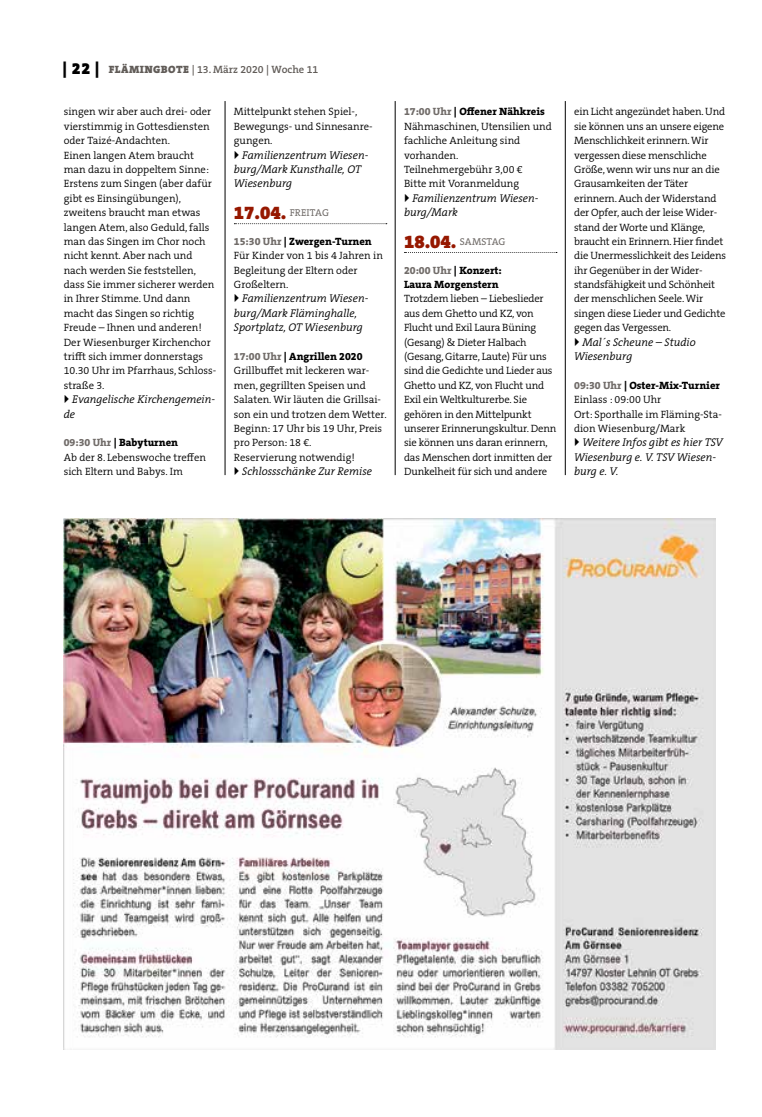
<style>
.page{position:relative;width:762px;height:1117px;background:#fff}
.page>*{position:absolute;margin:0;border:0;box-sizing:border-box;transform-origin:0 0}
.t1{font:italic 300 11.25px/14.4px "The Serif B W4";color:#000}
.t2{font:300 10.62px/14.4px "The Serif B W4";letter-spacing:-.005em;color:#000}
.t3{font:800 10.62px/14.4px "The Serif B W8";color:#000}
.t4{font:600 10.62px "The Serif B W6";color:#615c58}
.t5{font:10px "The Serif B W5 Plain";letter-spacing:.005em;color:#716c69}
.s1{font-family:"The Serif B W9";font-weight:900;font-size:16.25px;color:#000}
.s2{font-family:"The Serif B W9";font-weight:900}
.s3{color:#716c69}
.s4{font-family:"The Serif B W9";font-weight:900;font-size:18.75px;color:#961800}
</style>
<div class="page">
<svg style="left:234px;top:223px;width:153px;height:1px"></svg>
<svg style="left:404px;top:252px;width:153px;height:1px"></svg>
<hr style="left:565px;top:101px;width:1px;height:374px;background:#000">
<hr style="left:395px;top:101px;width:1px;height:374px;background:#000">
<hr style="left:225px;top:101px;width:1px;height:374px;background:#000">
<img style="left:64px;top:518px;width:652px;height:531px">
<p class="t4" style="left:63px;top:63px;width:257px"><span class="s1">| 22 |</span> <span class="s2">FLÄMINGBOTE</span> | 13. März 2020 | Woche 11</p>
<p class="t2" style="left:64px;top:105px;width:154px">singen wir aber auch drei- oder vierstimmig in Gottesdiensten oder Taizé-Andachten.<br>Einen langen Atem braucht man dazu in doppeltem Sinne:<br>Erstens zum Singen (aber dafür gibt es Einsingübungen), zweitens braucht man etwas langen Atem, also Geduld, falls man das Singen im Chor noch nicht kennt. Aber nach und nach werden Sie feststellen, dass Sie immer sicherer werden in Ihrer Stimme. Und dann macht das Singen so richtig<br>Freude – Ihnen und anderen!<br>Der Wiesenburger Kirchenchor trifft sich immer donnerstags<br>10.30 Uhr im Pfarrhaus, Schloss&shy;straße 3.</p>
<p class="t1" style="left:64px;top:392px;width:153px;text-indent:8px">Evangelische Kirchengemein&shy;de</p>
<p class="t3" style="left:64px;top:435px;width:116px"><span class="s3">09:30 Uhr</span> | Babyturnen</p>
<p class="t2" style="left:64px;top:450px;width:144px">Ab der 8. Lebenswoche treffen sich Eltern und Babys. Im</p>
<p class="t2" style="left:234px;top:105px;width:140px">Mittelpunkt stehen Spiel-,<br>Bewegungs- und Sinnesanre&shy;gungen.</p>
<p class="t1" style="left:234px;top:148px;width:136px;text-indent:8px">Familienzentrum Wiesen&shy;burg/Mark Kunsthalle, OT<br>Wiesenburg</p>
<p class="t5" style="left:234px;top:206px;width:97px"><span class="s4">17.04.</span> FREITAG</p>
<p class="t3" style="left:234px;top:234px;width:139px"><span class="s3">15:30 Uhr</span> | Zwergen-Turnen</p>
<p class="t2" style="left:234px;top:248px;width:150px">Für Kinder von 1 bis 4 Jahren in<br>Begleitung der Eltern oder<br>Großeltern.</p>
<p class="t1" style="left:234px;top:291px;width:136px;text-indent:8px">Familienzentrum Wiesen&shy;burg/Mark Fläminghalle,<br>Sportplatz, OT Wiesenburg</p>
<p class="t3" style="left:234px;top:349px;width:130px"><span class="s3">17:00 Uhr</span> | Angrillen 2020</p>
<p class="t2" style="left:234px;top:363px;width:154px">Grillbuffet mit leckeren war&shy;men, gegrillten Speisen und<br>Salaten. Wir läuten die Grillsai&shy;son ein und trotzen dem Wetter.<br>Beginn: 17 Uhr bis 19 Uhr, Preis pro Person: 18 €.<br>Reservierung notwendig!</p>
<p class="t1" style="left:242px;top:464px;width:131px">Schlossschänke Zur Remise</p>
<p class="t3" style="left:404px;top:104px;width:142px"><span class="s3">17:00 Uhr</span> | Offener Nähkreis</p>
<p class="t2" style="left:404px;top:119px;width:149px">Nähmaschinen, Utensilien und fachliche Anleitung sind vorhanden.<br>Teilnehmergebühr 3,00 €<br>Bitte mit Voranmeldung</p>
<p class="t1" style="left:404px;top:191px;width:136px;text-indent:8px">Familienzentrum Wiesen&shy;burg/Mark</p>
<p class="t5" style="left:404px;top:235px;width:103px"><span class="s4">18.04.</span> SAMSTAG</p>
<p class="t3" style="left:404px;top:263px;width:99px"><span class="s3">20:00 Uhr</span> | Konzert:<br>Laura Morgenstern</p>
<p class="t2" style="left:404px;top:292px;width:154px">Trotzdem lieben – Liebeslieder aus dem Ghetto und KZ, von<br>Flucht und Exil Laura Büning (Gesang) &amp; Dieter Halbach (Gesang, Gitarre, Laute) Für uns sind die Gedichte und Lieder aus<br>Ghetto und KZ, von Flucht und<br>Exil ein Weltkulturerbe. Sie gehören in den Mittelpunkt unserer Erinnerungskultur. Denn sie können uns daran erinnern, das Menschen dort inmitten der<br>Dunkelheit für sich und andere</p>
<p class="t2" style="left:574px;top:105px;width:153px">ein Licht angezündet haben. Und sie können uns an unsere eigene<br>Menschlichkeit erinnern. Wir vergessen diese menschliche<br>Größe, wenn wir uns nur an die<br>Grausamkeiten der Täter erinnern. Auch der Widerstand der Opfer, auch der leise Wider&shy;stand der Worte und Klänge, braucht ein Erinnern. Hier findet die Unermesslichkeit des Leidens ihr Gegenüber in der Wider&shy;standsfähigkeit und Schönheit der menschlichen Seele. Wir singen diese Lieder und Gedichte gegen das Vergessen.</p>
<p class="t1" style="left:574px;top:334px;width:123px;text-indent:8px">Mal´s Scheune – Studio<br>Wiesenburg</p>
<p class="t3" style="left:574px;top:378px;width:147px"><span class="s3">09:30 Uhr</span> | Oster-Mix-Turnier</p>
<p class="t2" style="left:574px;top:392px;width:149px">Einlass : 09:00 Uhr<br>Ort: Sporthalle im Fläming-Sta&shy;dion Wiesenburg/Mark</p>
<p class="t1" style="left:574px;top:435px;width:150px;text-indent:8px">Weitere Infos gibt es hier TSV<br>Wiesenburg e. V. TSV Wiesen&shy;burg e. V.</p>
</div>
